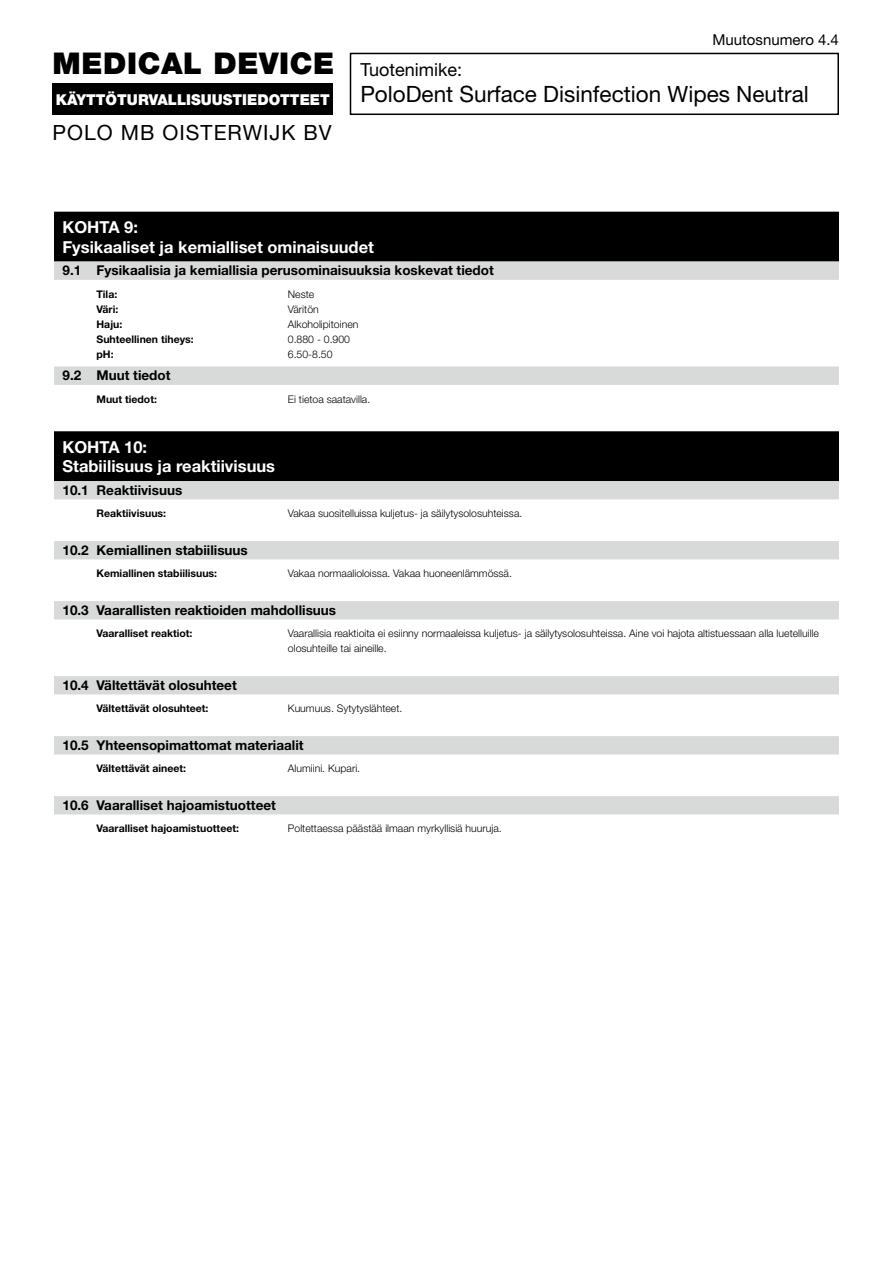
<style>
.page{position:relative;width:893px;height:1263px;background:#fff}
.page>*{position:absolute;margin:0;border:0;box-sizing:border-box;transform-origin:0 0}
.t1{font:900 30px "Helvetica Neue LT Pro";letter-spacing:.02em;color:#000}
.t2{font:22.5px "Helvetica Neue LT Pro";color:#000}
.t3{font:21px "Helvetica Neue LT Pro";letter-spacing:.05em;color:#000}
.t4{font:18px "Helvetica Neue LT Pro";color:#000}
.t5{font:700 16.5px/19.8px "Helvetica Neue LT Pro";color:#fff}
.t6{font:900 15px "Helvetica Neue LT Pro";color:#fff}
.t7{font:15px "Helvetica Neue LT Pro";color:#000}
.t8{font:700 13.5px "Helvetica Neue LT Pro";color:#000}
.t9{font:300 10.5px/15px "Helvetica Neue LT Pro";color:#000}
.t10{font:700 10.5px "Helvetica Neue LT Pro";color:#000}
</style>
<div class="page">
<div style="left:54px;top:212px;width:785px;height:25px;background:#000"></div>
<div style="left:54px;top:231px;width:785px;height:26px;background:#000"></div>
<div style="left:54px;top:253px;width:785px;height:9px;background:#000"></div>
<div style="left:54px;top:261px;width:785px;height:18px;background:#d8dada"></div>
<div style="left:54px;top:275px;width:785px;height:5px;background:#d8dada"></div>
<div style="left:54px;top:366px;width:785px;height:18px;background:#d8dada"></div>
<div style="left:54px;top:380px;width:785px;height:5px;background:#d8dada"></div>
<div style="left:54px;top:431px;width:785px;height:26px;background:#000"></div>
<div style="left:54px;top:451px;width:785px;height:26px;background:#000"></div>
<div style="left:54px;top:472px;width:785px;height:9px;background:#000"></div>
<div style="left:54px;top:481px;width:785px;height:18px;background:#d8dada"></div>
<div style="left:54px;top:541px;width:785px;height:18px;background:#d8dada"></div>
<div style="left:54px;top:601px;width:785px;height:18px;background:#d8dada"></div>
<div style="left:54px;top:676px;width:785px;height:18px;background:#d8dada"></div>
<div style="left:54px;top:736px;width:785px;height:18px;background:#d8dada"></div>
<div style="left:54px;top:796px;width:785px;height:18px;background:#d8dada"></div>
<div style="left:350px;top:53px;width:489px;height:62px;border:2px solid #000"></div>
<div style="left:52px;top:83px;width:281px;height:32px;background:#000"></div>
<h1 class="t1" style="left:52px;top:45px;width:283px">MEDICAL DEVICE</h1>
<h3 class="t6" style="left:56px;top:90px;width:276px">KÄYTTÖTURVALLISUUSTIEDOTTEET</h3>
<h3 class="t3" style="left:52px;top:119px;width:281px">POLO MB OISTERWIJK BV</h3>
<h3 class="t7" style="left:712px;top:30px;width:128px">Muutosnumero 4.4</h3>
<h3 class="t4" style="left:360px;top:59px;width:103px">Tuotenimike:</h3>
<h2 class="t2" style="left:360px;top:80px;width:450px">PoloDent Surface Disinfection Wipes Neutral</h2>
<h3 class="t5" style="left:62px;top:217px;width:313px">KOHTA 9:<br>Fysikaaliset ja kemialliset ominaisuudet</h3>
<p class="t8" style="left:63px;top:262px;width:433px">9.1 Fysikaalisia ja kemiallisia perusominaisuuksia koskevat tiedot</p>
<p class="t10" style="left:97px;top:287px;width:22px">Tila:</p>
<p class="t9" style="left:288px;top:286px;width:28px">Neste</p>
<p class="t10" style="left:97px;top:302px;width:23px">Väri:</p>
<p class="t9" style="left:288px;top:301px;width:32px">Väritön</p>
<p class="t10" style="left:97px;top:317px;width:27px">Haju:</p>
<p class="t9" style="left:288px;top:316px;width:72px">Alkoholipitoinen</p>
<p class="t10" style="left:97px;top:332px;width:99px">Suhteellinen tiheys:</p>
<p class="t9" style="left:288px;top:331px;width:64px">0.880 - 0.900</p>
<p class="t10" style="left:97px;top:347px;width:19px">pH:</p>
<p class="t9" style="left:288px;top:346px;width:46px">6.50-8.50</p>
<p class="t8" style="left:63px;top:367px;width:110px">9.2 Muut tiedot</p>
<p class="t10" style="left:97px;top:392px;width:62px">Muut tiedot:</p>
<p class="t9" style="left:288px;top:391px;width:84px">Ei tietoa saatavilla.</p>
<h3 class="t5" style="left:62px;top:436px;width:214px">KOHTA 10:<br>Stabiilisuus ja reaktiivisuus</h3>
<p class="t8" style="left:63px;top:482px;width:121px">10.1 Reaktiivisuus</p>
<p class="t10" style="left:97px;top:507px;width:71px">Reaktiivisuus:</p>
<p class="t9" style="left:288px;top:506px;width:236px">Vakaa suositelluissa kuljetus- ja säilytysolosuhteissa.</p>
<p class="t8" style="left:63px;top:542px;width:187px">10.2 Kemiallinen stabiilisuus</p>
<p class="t10" style="left:97px;top:567px;width:122px">Kemiallinen stabiilisuus:</p>
<p class="t9" style="left:288px;top:566px;width:226px">Vakaa normaalioloissa. Vakaa huoneenlämmössä.</p>
<p class="t8" style="left:63px;top:602px;width:275px">10.3 Vaarallisten reaktioiden mahdollisuus</p>
<p class="t10" style="left:97px;top:627px;width:98px">Vaaralliset reaktiot:</p>
<p class="t9" style="left:288px;top:626px;width:533px">Vaarallisia reaktioita ei esiinny normaaleissa kuljetus- ja säilytysolosuhteissa. Aine voi hajota altistuessaan alla luetelluille olosuhteille tai aineille.</p>
<p class="t8" style="left:63px;top:677px;width:176px">10.4 Vältettävät olosuhteet</p>
<p class="t10" style="left:97px;top:702px;width:114px">Vältettävät olosuhteet:</p>
<p class="t9" style="left:288px;top:701px;width:116px">Kuumuus. Sytytyslähteet.</p>
<p class="t8" style="left:63px;top:737px;width:243px">10.5 Yhteensopimattomat materiaalit</p>
<p class="t10" style="left:97px;top:762px;width:91px">Vältettävät aineet:</p>
<p class="t9" style="left:288px;top:761px;width:74px">Alumiini. Kupari.</p>
<p class="t8" style="left:63px;top:797px;width:215px">10.6 Vaaralliset hajoamistuotteet</p>
<p class="t10" style="left:97px;top:822px;width:144px">Vaaralliset hajoamistuotteet:</p>
<p class="t9" style="left:288px;top:821px;width:215px">Poltettaessa päästää ilmaan myrkyllisiä huuruja.</p>
</div>
